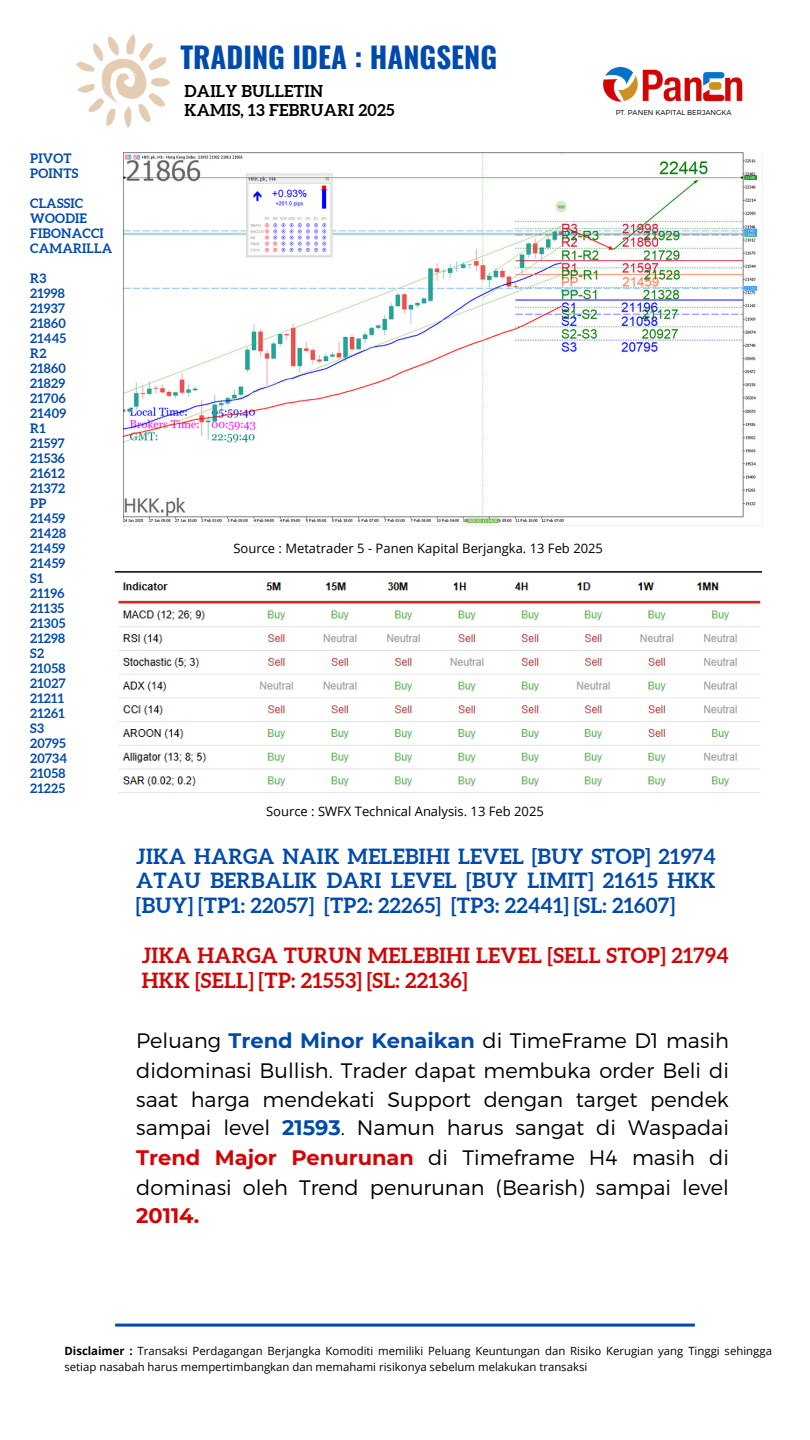
<style>
.page{position:relative;width:810px;height:1440px;background:#fff}
.page>*{position:absolute;margin:0;border:0;box-sizing:border-box;transform-origin:0 0}
.t1{font:700 28.9px "Oswald";color:#004aad}
.t2{font:300 20.9px/29.2px "Montserrat";color:#000;text-align:justify}
.t3{font:700 20.9px/24.8px "Aleo";letter-spacing:.015em;color:#004aad;text-align:justify}
.t4{font:700 20.9px/24.8px "Aleo";letter-spacing:.015em;color:#d20404}
.t5{font:700 16.3px/19.1px "Aleo";letter-spacing:.015em;color:#000}
.t6{font:700 13px/15px "Aleo";letter-spacing:.015em;color:#004aad}
.t7{font:13px "Open Sans";color:#000}
.t8{font:11.4px/15.8px "Open Sans";color:#000}
.t9{font:300 7.1px "Montserrat";color:#000}
.s1{font-weight:700;color:#004aad}
.s2{font-weight:700;color:#d20404}
.s3{font-weight:700}
</style>
<div class="page">
<svg style="left:76px;top:34px;width:94px;height:94px"></svg>
<img style="left:603px;top:66px;width:140px;height:36px">
<hr style="left:115px;top:1324px;width:580px;height:3px;background:#004aad">
<img style="left:116px;top:572px;width:645px;height:221px">
<img style="left:123px;top:152px;width:640px;height:373px">
<p class="t6" style="left:30px;top:151px;width:50px">PIVOT<br>POINTS</p>
<h5 class="t6" style="left:30px;top:196px;width:83px">CLASSIC<br>WOODIE<br>FIBONACCI<br>CAMARILLA</h5>
<h5 class="t6" style="left:30px;top:271px;width:38px">R3<br>21998<br>21937<br>21860<br>21445<br>R2<br>21860<br>21829<br>21706<br>21409<br>R1<br>21597<br>21536<br>21612<br>21372<br>PP<br>21459<br>21428<br>21459<br>21459<br>S1<br>21196<br>21135<br>21305<br>21298<br>S2<br>21058<br>21027<br>21211<br>21261<br>S3<br>20795<br>20734<br>21058<br>21225</h5>
<h1 class="t1" style="left:180px;top:34px;width:318px">TRADING IDEA : HANGSENG</h1>
<h4 class="t5" style="left:184px;top:81px;width:212px">DAILY BULLETIN<br>KAMIS, 13 FEBRUARI 2025</h4>
<p class="t9" style="left:616px;top:107px;width:117px">PT. PANEN KAPITAL BERJANGKA</p>
<h6 class="t7" style="left:233px;top:539px;width:371px">Source : Metatrader 5 - Panen Kapital Berjangka. 13 Feb 2025</h6>
<h2 class="t7" style="left:266px;top:802px;width:279px">Source : SWFX Technical Analysis. 13 Feb 2025</h2>
<h5 class="t3" style="left:136px;top:844px;width:581px">JIKA HARGA NAIK MELEBIHI LEVEL [BUY STOP] 21974<br>ATAU BERBALIK DARI LEVEL [BUY LIMIT] 21615 HKK [BUY] [TP1: 22057] [TP2: 22265] [TP3: 22441] [SL: 21607]</h5>
<h6 class="t4" style="left:142px;top:943px;width:588px">JIKA HARGA TURUN MELEBIHI LEVEL [SELL STOP] 21794<br>HKK [SELL] [TP: 21553] [SL: 22136]</h6>
<p class="t2" style="left:136px;top:1025px;width:594px">Peluang <span class="s1">Trend Minor Kenaikan</span> di TimeFrame D1 masih didominasi Bullish. Trader dapat membuka order Beli di saat harga mendekati Support dengan target pendek sampai level <span class="s1">21593</span>. Namun harus sangat di Waspadai <span class="s2">Trend Major Penurunan</span> di Timeframe H4 masih di dominasi oleh Trend penurunan (Bearish) sampai level <span class="s2">20114.</span></p>
<p class="t8" style="left:64px;top:1343px;width:709px"><span class="s3">Disclaimer :</span> Transaksi Perdagangan Berjangka Komoditi memiliki Peluang Keuntungan dan Risiko Kerugian yang Tinggi sehingga setiap nasabah harus mempertimbangkan dan memahami risikonya sebelum melakukan transaksi</p>
</div>
